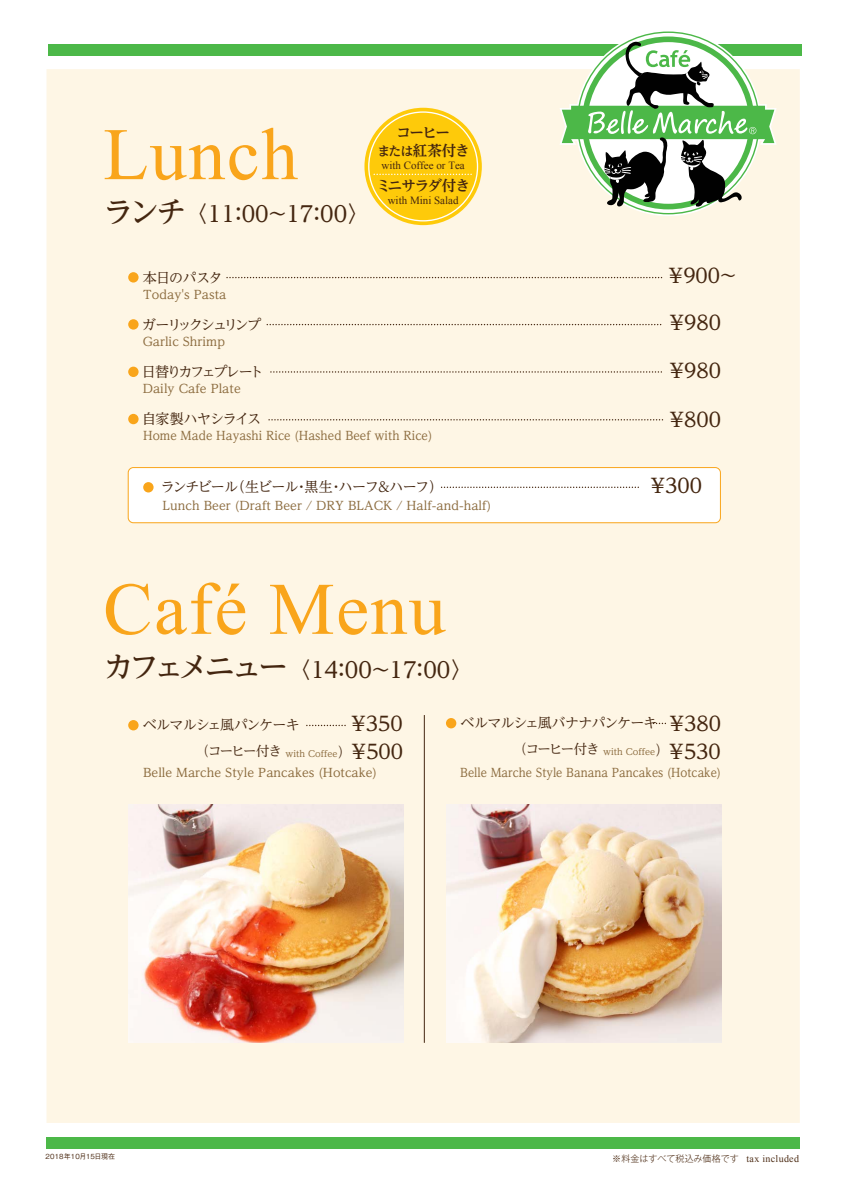
<style>
.page{position:relative;width:842px;height:1191px;background:#fff}
.page>*{position:absolute;margin:0;border:0;box-sizing:border-box;transform-origin:0 0}
.t1{font:74px "Times New Roman";letter-spacing:.02em;color:#f9a51b}
.t2{font:500 30px "UD Reimin Pro";letter-spacing:-.125em;color:#442610}
.t3{font:500 22px "UD Reimin Pro";color:#442610}
.t4{font:500 20px "UD Reimin Pro";color:#442610}
.t5{font:700 14.5px/18px "UD Reimin Pro";letter-spacing:-.08em;color:#442610;text-align:center}
.t6{font:14px "UD Reimin Pro";letter-spacing:-.08em;color:#442610}
.t7{font:14px "UD Reimin Pro";letter-spacing:-.06em;color:#442610}
.t8{font:14px "UD Reimin Pro";letter-spacing:-.055em;color:#442610}
.t9{font:14px "UD Reimin Pro";letter-spacing:-.15em;color:#442610}
.t10{font:14px "UD Reimin Pro";letter-spacing:-.145em;color:#442610}
.t11{font:500 12px "UD Reimin Pro";color:#8c6c3f}
.t12{font:500 12px "UD Reimin Pro";color:#8c6c3f;scale:.95 1}
.t13{font:500 12px "UD Reimin Pro";color:#8c6c3f;scale:.92 1}
.t14{font:11px "Times New Roman";color:#442610}
.t15{font:300 9px "Gothic MB101 Pro";color:#4f2f18}
.t16{font:500 8.9px "UD Reimin Pro";color:#8c6c3f}
.t17{font:500 7px "Gothic BBB Pro";letter-spacing:.02em;color:#4f2f18}
.s1{font-weight:300}
.s2{font-size:13px}
.s3{font-weight:300;font-size:13.4px;color:#442610}
.s4{font-weight:400;font-size:13.4px;color:#442610}
.s5{font-size:20px;color:#442610}
.s6{font-family:"Times New Roman";font-weight:400;font-size:10px}
</style>
<div class="page">
<div style="left:46px;top:69px;width:754px;height:1054px;background:#fef6e5"></div>
<div style="left:48px;top:44px;width:753px;height:12px;background:#4cb848"></div>
<div style="left:46px;top:1137px;width:754px;height:11px;background:#4cb848"></div>
<svg style="left:562px;top:32px;width:212px;height:182px"></svg>
<div style="left:128px;top:272px;width:11px;height:10px;background:#f9a51b;border-radius:50%"></div>
<svg style="left:227px;top:277px;width:436px;height:1px"></svg>
<div style="left:128px;top:319px;width:11px;height:10px;background:#f9a51b;border-radius:50%"></div>
<svg style="left:267px;top:324px;width:395px;height:1px"></svg>
<div style="left:128px;top:367px;width:11px;height:10px;background:#f9a51b;border-radius:50%"></div>
<svg style="left:271px;top:371px;width:391px;height:2px"></svg>
<div style="left:128px;top:414px;width:11px;height:10px;background:#f9a51b;border-radius:50%"></div>
<svg style="left:269px;top:419px;width:394px;height:1px"></svg>
<div style="left:128px;top:720px;width:11px;height:10px;background:#f9a51b;border-radius:50%"></div>
<svg style="left:307px;top:724px;width:39px;height:2px"></svg>
<div style="left:446px;top:718px;width:10px;height:10px;background:#f9a51b;border-radius:50%"></div>
<svg style="left:653px;top:722px;width:12px;height:2px"></svg>
<div style="left:128px;top:467px;width:592px;height:56px;background:#fff;border-radius:5px"></div>
<div style="left:128px;top:467px;width:593px;height:56px;border:1px solid #f9a51b;border-radius:5px"></div>
<div style="left:143px;top:482px;width:11px;height:10px;background:#f9a51b;border-radius:50%"></div>
<svg style="left:442px;top:486px;width:197px;height:2px"></svg>
<div style="left:364px;top:108px;width:118px;height:117px;background:#feca0a;border-radius:50%"></div>
<svg style="left:374px;top:174px;width:98px;height:1px"></svg>
<img style="left:129px;top:804px;width:275px;height:238px">
<img style="left:446px;top:804px;width:275px;height:238px">
<hr style="left:424px;top:715px;width:1px;height:327px;background:#442610">
<h1 class="t1" style="left:103px;top:105px;width:196px">Lunch</h1>
<h3 class="t3" style="left:186px;top:196px;width:185px"><span class="s1">〈</span>11：00～17：00<span class="s1">〉</span></h3>
<h2 class="t2" style="left:104px;top:187px;width:85px">ランチ</h2>
<p class="t6" style="left:143px;top:266px;width:81px">本日のパスタ</p>
<p class="t11" style="left:143px;top:284px;width:85px">Today's Pasta</p>
<p class="t9" style="left:142px;top:313px;width:121px">ガーリックシュリンプ</p>
<p class="t11" style="left:143px;top:331px;width:84px">Garlic Shrimp</p>
<p class="t10" style="left:142px;top:360px;width:123px">日替りカフェプレート</p>
<p class="t11" style="left:143px;top:378px;width:100px">Daily Cafe Plate</p>
<p class="t5" style="left:377px;top:123px;width:94px">コーヒー<br><span class="s2">または</span>紅茶付き</p>
<p class="t5" style="left:376px;top:177px;width:95px">ミニサラダ付き</p>
<p class="t14" style="left:381px;top:158px;width:85px">with Coffee or Tea</p>
<p class="t14" style="left:388px;top:193px;width:72px">with Mini Salad</p>
<p class="t7" style="left:142px;top:407px;width:120px">自家製ハヤシライス</p>
<p class="t12" style="left:143px;top:426px;width:306px">Home Made Hayashi Rice (Hashed Beef with Rice)</p>
<p class="t6" style="left:161px;top:475px;width:283px">ランチビール（生ビール・黒生・ハーフ＆ハーフ）</p>
<p class="t11" style="left:163px;top:496px;width:330px">Lunch Beer (Draft Beer / DRY BLACK / Half-and-half)</p>
<h1 class="t1" style="left:103px;top:559px;width:344px">Café Menu</h1>
<h3 class="t3" style="left:289px;top:651px;width:185px"><span class="s1">〈</span>14：00～17：00<span class="s1">〉</span></h3>
<h2 class="t2" style="left:103px;top:642px;width:186px">カフェメニュー</h2>
<h3 class="t4" style="left:668px;top:259px;width:71px">¥900～</h3>
<h3 class="t4" style="left:669px;top:306px;width:53px">¥980</h3>
<h3 class="t4" style="left:669px;top:354px;width:53px">¥980</h3>
<h3 class="t4" style="left:669px;top:403px;width:53px">¥800</h3>
<h3 class="t4" style="left:650px;top:469px;width:53px">¥300</h3>
<h3 class="t4" style="left:351px;top:707px;width:53px">¥350</h3>
<p class="t16" style="left:196px;top:746px;width:209px"><span class="s3">（</span><span class="s4">コーヒー付き</span> with Coffee<span class="s3">)</span> <span class="s5">￥500</span></p>
<p class="t7" style="left:143px;top:713px;width:159px">ベルマルシェ風パンケーキ</p>
<p class="t11" style="left:143px;top:762px;width:236px">Belle Marche Style Pancakes (Hotcake)</p>
<h3 class="t4" style="left:669px;top:707px;width:53px">¥380</h3>
<p class="t16" style="left:513px;top:744px;width:209px"><span class="s3">（</span><span class="s4">コーヒー付き</span> with Coffee<span class="s3">)</span> <span class="s5">￥530</span></p>
<p class="t8" style="left:460px;top:711px;width:199px">ベルマルシェ風バナナパンケーキ</p>
<p class="t13" style="left:460px;top:762px;width:285px">Belle Marche Style Banana Pancakes (Hotcake)</p>
<p class="t17" style="left:46px;top:1150px;width:71px">2018年10月15日現在</p>
<p class="t15" style="left:612px;top:1151px;width:188px">※料金はすべて税込み価格です <span class="s6">tax included</span></p>
</div>
